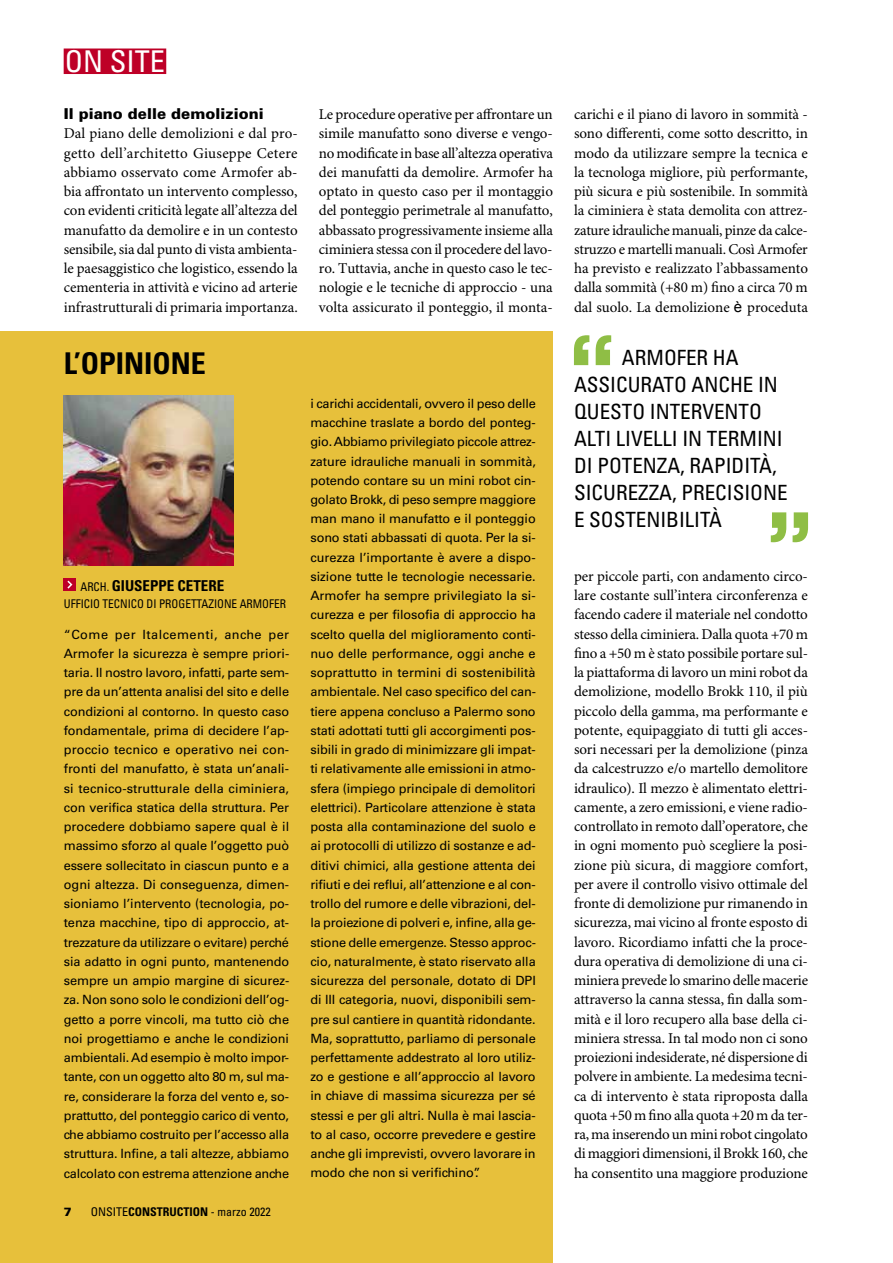
<style>
.page{position:relative;width:893px;height:1263px;background:#fff}
.page>*{position:absolute;margin:0;border:0;box-sizing:border-box;transform-origin:0 0}
.t1{font:700 128.25px "Eurostile";color:#8fbe45}
.t2{font:700 condensed 30px "Univers LT Std";color:#000}
.t3{font:condensed 30px "Univers LT Std";color:#fff}
.t4{font:condensed 21px/27px "Univers LT Std";color:#000}
.t5{font:15px/19.2px "Minion Pro";color:#000;text-align:justify}
.t6{font:900 15px "Univers LT Std";color:#000}
.t7{font:700 condensed 15px "Univers LT Std";color:#000}
.t8{font:12.75px/19.2px "Univers LT Std";letter-spacing:-.01em;color:#000;text-align:justify}
.t9{font:condensed 12px "Univers LT Std";color:#000;scale:.94 1}
.t10{font:condensed 12px "Univers LT Std";color:#000}
.t11{font:900 12px "Univers LT Std";color:#000}
.s1{font-weight:400;font-size:12px}
.s2{font-weight:700}
.s3{font-family:"Arial"}
</style>
<div class="page">
<div style="left:0;top:332px;width:553px;height:931px;background:#e7c03b"></div>
<div style="left:64px;top:49px;width:102px;height:25px;background:#be0027"></div>
<img style="left:64px;top:395px;width:170px;height:170px">
<div style="left:64px;top:578px;width:12px;height:13px;background:#be0027"></div>
<svg style="left:67px;top:581px;width:5px;height:8px"></svg>
<h2 class="t3" style="left:65px;top:43px;width:102px">ON SITE</h2>
<p class="t6" style="left:64px;top:104px;width:201px">Il piano delle demolizioni</p>
<p class="t5" style="left:64px;top:125px;width:236px">Dal piano delle demolizioni e dal pro&shy;getto dell’architetto Giuseppe Cetere abbiamo osservato come Armofer ab&shy;bia affrontato un intervento complesso, con evidenti criticità legate all’altezza del manufatto da demolire e in un contesto sensibile, sia dal punto di vista ambienta&shy;le paesaggistico che logistico, essendo la cementeria in attività e vicino ad arterie infrastrutturali di primaria importanza.</p>
<p class="t5" style="left:319px;top:105px;width:236px">Le procedure operative per affrontare un simile manufatto sono diverse e vengo&shy;no modificate in base all’altezza operativa dei manufatti da demolire. Armofer ha optato in questo caso per il montaggio del ponteggio perimetrale al manufatto, abbassato progressivamente insieme alla ciminiera stessa con il procedere del lavo&shy;ro. Tuttavia, anche in questo caso le tec&shy;nologie e le tecniche di approccio - una volta assicurato il ponteggio, il monta-</p>
<h2 class="t2" style="left:64px;top:345px;width:144px">L’OPINIONE</h2>
<p class="t7" style="left:80px;top:576px;width:145px"><span class="s1">ARCH.</span> GIUSEPPE CETERE</p>
<p class="t9" style="left:64px;top:596px;width:238px">UFFICIO TECNICO DI PROGETTAZIONE ARMOFER</p>
<p class="t8" style="left:64px;top:625px;width:227px">“Come per Italcementi, anche per Armofer la sicurezza è sempre priori&shy;taria. Il nostro lavoro, infatti, parte sem&shy;pre da un’attenta analisi del sito e delle condizioni al contorno. In questo caso fondamentale, prima di decidere l’ap&shy;proccio tecnico e operativo nei con&shy;fronti del manufatto, è stata un’anali&shy;si tecnico-strutturale della ciminiera, con verifica statica della struttura. Per procedere dobbiamo sapere qual è il massimo sforzo al quale l’oggetto può essere sollecitato in ciascun punto e a ogni altezza. Di conseguenza, dimen&shy;sioniamo l’intervento (tecnologia, po&shy;tenza macchine, tipo di approccio, at&shy;trezzature da utilizzare o evitare) perché sia adatto in ogni punto, mantenendo sempre un ampio margine di sicurez&shy;za. Non sono solo le condizioni dell’og&shy;getto a porre vincoli, ma tutto ciò che noi progettiamo e anche le condizioni ambientali. Ad esempio è molto impor&shy;tante, con un oggetto alto 80 m, sul ma&shy;re, considerare la forza del vento e, so&shy;prattutto, del ponteggio carico di vento, che abbiamo costruito per l’accesso alla struttura. Infine, a tali altezze, abbiamo calcolato con estrema attenzione anche</p>
<p class="t11" style="left:64px;top:1204px;width:10px">7</p>
<p class="t10" style="left:91px;top:1204px;width:181px">ONSITE<span class="s2">CONSTRUCTION</span> - marzo 2022</p>
<p class="t8" style="left:310px;top:394px;width:227px">i carichi accidentali, ovvero il peso delle macchine traslate a bordo del ponteg&shy;gio. Abbiamo privilegiato piccole attrez&shy;zature idrauliche manuali in sommità, potendo contare su un mini robot cin&shy;golato Brokk, di peso sempre maggiore man mano il manufatto e il ponteggio sono stati abbassati di quota. Per la si&shy;curezza l’importante è avere a dispo&shy;sizione tutte le tecnologie necessarie.<br>Armofer ha sempre privilegiato la si&shy;curezza e per filosofia di approccio ha scelto quella del miglioramento conti&shy;nuo delle performance, oggi anche e soprattutto in termini di sostenibilità ambientale. Nel caso specifico del can&shy;tiere appena concluso a Palermo sono stati adottati tutti gli accorgimenti pos&shy;sibili in grado di minimizzare gli impat&shy;ti relativamente alle emissioni in atmo&shy;sfera (impiego principale di demolitori elettrici). Particolare attenzione è stata posta alla contaminazione del suolo e ai protocolli di utilizzo di sostanze e ad&shy;ditivi chimici, alla gestione attenta dei rifiuti e dei reflui, all’attenzione e al con&shy;trollo del rumore e delle vibrazioni, del&shy;la proiezione di polveri e, infine, alla ge&shy;stione delle emergenze. Stesso approc&shy;cio, naturalmente, è stato riservato alla sicurezza del personale, dotato di DPI di III categoria, nuovi, disponibili sem&shy;pre sul cantiere in quantità ridondante.<br>Ma, soprattutto, parliamo di personale perfettamente addestrato al loro utiliz&shy;zo e gestione e all’approccio al lavoro in chiave di massima sicurezza per sé stessi e per gli altri. Nulla è mai lascia&shy;to al caso, occorre prevedere e gestire anche gli imprevisti, ovvero lavorare in modo che non si verifichino”.</p>
<p class="t5" style="left:574px;top:105px;width:236px">carichi e il piano di lavoro in sommità - sono differenti, come sotto descritto, in modo da utilizzare sempre la tecnica e la tecnologa migliore, più performante, più sicura e più sostenibile. In sommità la ciminiera è stata demolita con attrez&shy;zature idrauliche manuali, pinze da calce&shy;struzzo e martelli manuali. Così Armofer ha previsto e realizzato l’abbassamento dalla sommità (+80 m) fino a circa 70 m dal suolo. La demolizione <span class="s3">è</span> proceduta</p>
<h1 class="t1" style="left:569px;top:310px;width:50px">“</h1>
<h3 class="t4" style="left:574px;top:344px;width:215px;text-indent:48px">ARMOFER HA<br>ASSICURATO ANCHE IN<br>QUESTO INTERVENTO<br>ALTI LIVELLI IN TERMINI<br>DI POTENZA, RAPIDITÀ,<br>SICUREZZA, PRECISIONE<br>E SOSTENIBILITÀ</h3>
<h1 class="t1" style="left:813px;top:567px;width:50px;rotate:-180deg">“</h1>
<p class="t5" style="left:574px;top:567px;width:235px">per piccole parti, con andamento circo&shy;lare costante sull’intera circonferenza e facendo cadere il materiale nel condotto stesso della ciminiera. Dalla quota +70 m fino a +50 m è stato possibile portare sul&shy;la piattaforma di lavoro un mini robot da demolizione, modello Brokk 110, il più piccolo della gamma, ma performante e potente, equipaggiato di tutti gli acces&shy;sori necessari per la demolizione (pinza da calcestruzzo e/o martello demolitore idraulico). Il mezzo è alimentato elettri&shy;camente, a zero emissioni, e viene radio&shy;controllato in remoto dall’operatore, che in ogni momento può scegliere la posi&shy;zione più sicura, di maggiore comfort, per avere il controllo visivo ottimale del fronte di demolizione pur rimanendo in sicurezza, mai vicino al fronte esposto di lavoro. Ricordiamo infatti che la proce&shy;dura operativa di demolizione di una ci&shy;miniera prevede lo smarino delle macerie attraverso la canna stessa, fin dalla som&shy;mità e il loro recupero alla base della ci&shy;miniera stressa. In tal modo non ci sono proiezioni indesiderate, né dispersione di polvere in ambiente. La medesima tecni&shy;ca di intervento è stata riproposta dalla quota +50 m fino alla quota +20 m da ter&shy;ra, ma inserendo un mini robot cingolato di maggiori dimensioni, il Brokk 160, che ha consentito una maggiore produzione</p>
</div>
